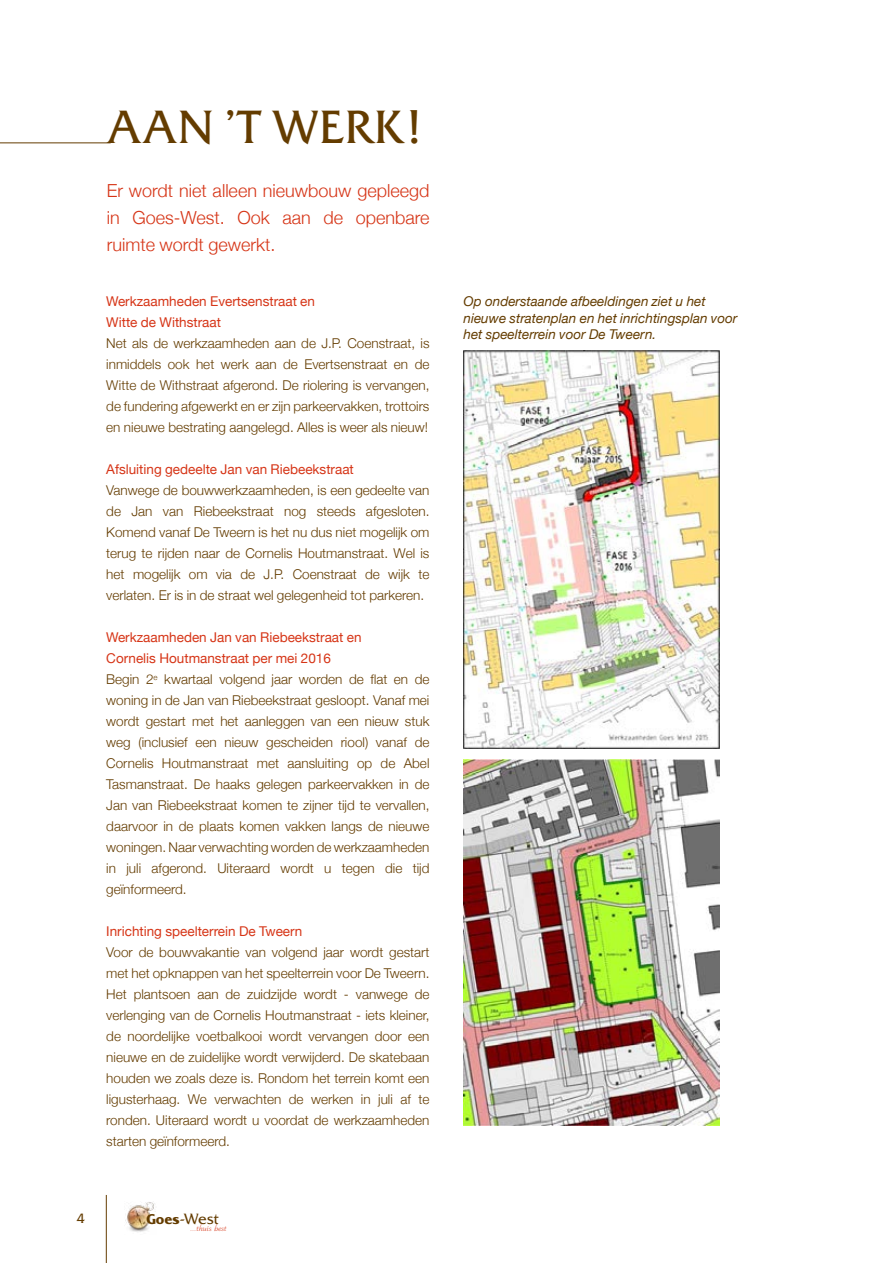
<style>
.page{position:relative;width:893px;height:1263px;background:#fff}
.page>*{position:absolute;margin:0;border:0;box-sizing:border-box;transform-origin:0 0}
.Kop_-_Hoofdstuk{font:46.5px "Friz Qua";color:#643c00}
.Intro_Klein{font:300 18px/27px "Helvetica Neue";color:#d63517;text-align:justify}
.t1{font:14.85px "Friz Qua";color:#643c00}
.platte_tekst{font:300 13.5px/21px "Helvetica Neue";color:#643c00;text-align:justify}
.tussenkopje_platte_t{font:13.5px/21px "Helvetica Neue";color:#d63517}
.fotobijschrift{font:italic 13.5px/16.2px "Helvetica Neue";color:#643c00}
.t2{font:13.5px "Friz Qua";color:#643c00}
.t3{font:10.95px "Lake Informal";color:#d63517}
.s1{font-family:"Friz Quadrata";font-weight:700}
</style>
<div class="page">
<hr style="left:106px;top:1195px;width:1px;height:68px;background:#643c00">
<img style="left:125px;top:1202px;width:31px;height:30px">
<hr style="left:0;top:142px;width:111px;height:1px;background:#643c00">
<img style="left:463px;top:350px;width:257px;height:399px">
<img style="left:463px;top:759px;width:256px;height:367px">
<p class="Kop_-_Hoofdstuk" style="left:106px;top:98px;width:319px">AAN ’T WERK!</p>
<p class="Intro_Klein" style="left:107px;top:176px;width:324px">Er wordt niet alleen nieuwbouw gepleegd in Goes-West. Ook aan de openbare ruimte wordt gewerkt.</p>
<p class="tussenkopje_platte_t" style="left:106px;top:291px;width:210px">Werkzaamheden Evertsenstraat en<br>Witte de Withstraat</p>
<p class="platte_tekst" style="left:106px;top:332px;width:325px">Net als de werkzaamheden aan de J.P. Coenstraat, is inmiddels ook het werk aan de Evertsenstraat en de Witte de Withstraat afgerond. De riolering is vervangen, de fundering afgewerkt en er zijn parkeervakken, trottoirs en nieuwe bestrating aangelegd. Alles is weer als nieuw!</p>
<p class="tussenkopje_platte_t" style="left:106px;top:459px;width:249px">Afsluiting gedeelte Jan van Riebeekstraat</p>
<p class="platte_tekst" style="left:106px;top:479px;width:325px">Vanwege de bouwwerkzaamheden, is een gedeelte van de Jan van Riebeekstraat nog steeds afgesloten.<br>Komend vanaf De Tweern is het nu dus niet mogelijk om terug te rijden naar de Cornelis Houtmanstraat. Wel is het mogelijk om via de J.P. Coenstraat de wijk te verlaten. Er is in de straat wel gelegenheid tot parkeren.</p>
<p class="tussenkopje_platte_t" style="left:106px;top:627px;width:257px">Werkzaamheden Jan van Riebeekstraat en<br>Cornelis Houtmanstraat per mei 2016</p>
<p class="platte_tekst" style="left:106px;top:668px;width:325px">Begin 2<sup>e</sup> kwartaal volgend jaar worden de flat en de woning in de Jan van Riebeekstraat gesloopt. Vanaf mei wordt gestart met het aanleggen van een nieuw stuk weg (inclusief een nieuw gescheiden riool) vanaf de Cornelis Houtmanstraat met aansluiting op de Abel Tasmanstraat. De haaks gelegen parkeervakken in de Jan van Riebeekstraat komen te zijner tijd te vervallen, daarvoor in de plaats komen vakken langs de nieuwe woningen. Naar verwachting worden de werkzaamheden in juli afgerond. Uiteraard wordt u tegen die tijd geïnformeerd.</p>
<p class="tussenkopje_platte_t" style="left:106px;top:921px;width:198px">Inrichting speelterrein De Tweern</p>
<p class="platte_tekst" style="left:106px;top:941px;width:325px">Voor de bouwvakantie van volgend jaar wordt gestart met het opknappen van het speelterrein voor De Tweern.<br>Het plantsoen aan de zuidzijde wordt - vanwege de verlenging van de Cornelis Houtmanstraat - iets kleiner, de noordelijke voetbalkooi wordt vervangen door een nieuwe en de zuidelijke wordt verwijderd. De skatebaan houden we zoals deze is. Rondom het terrein komt een ligusterhaag. We verwachten de werken in juli af te ronden. Uiteraard wordt u voordat de werkzaamheden starten geïnformeerd.</p>
<p class="t2" style="left:76px;top:1210px;width:10px">4</p>
<p class="t1" style="left:147px;top:1209px;width:74px"><span class="s1">Goes</span>-West</p>
<p class="t3" style="left:191px;top:1223px;width:38px">...thuis best</p>
<p class="fotobijschrift" style="left:463px;top:294px;width:275px">Op onderstaande afbeeldingen ziet u het nieuwe stratenplan en het inrichtingsplan voor het speelterrein voor De Tweern.</p>
</div>
